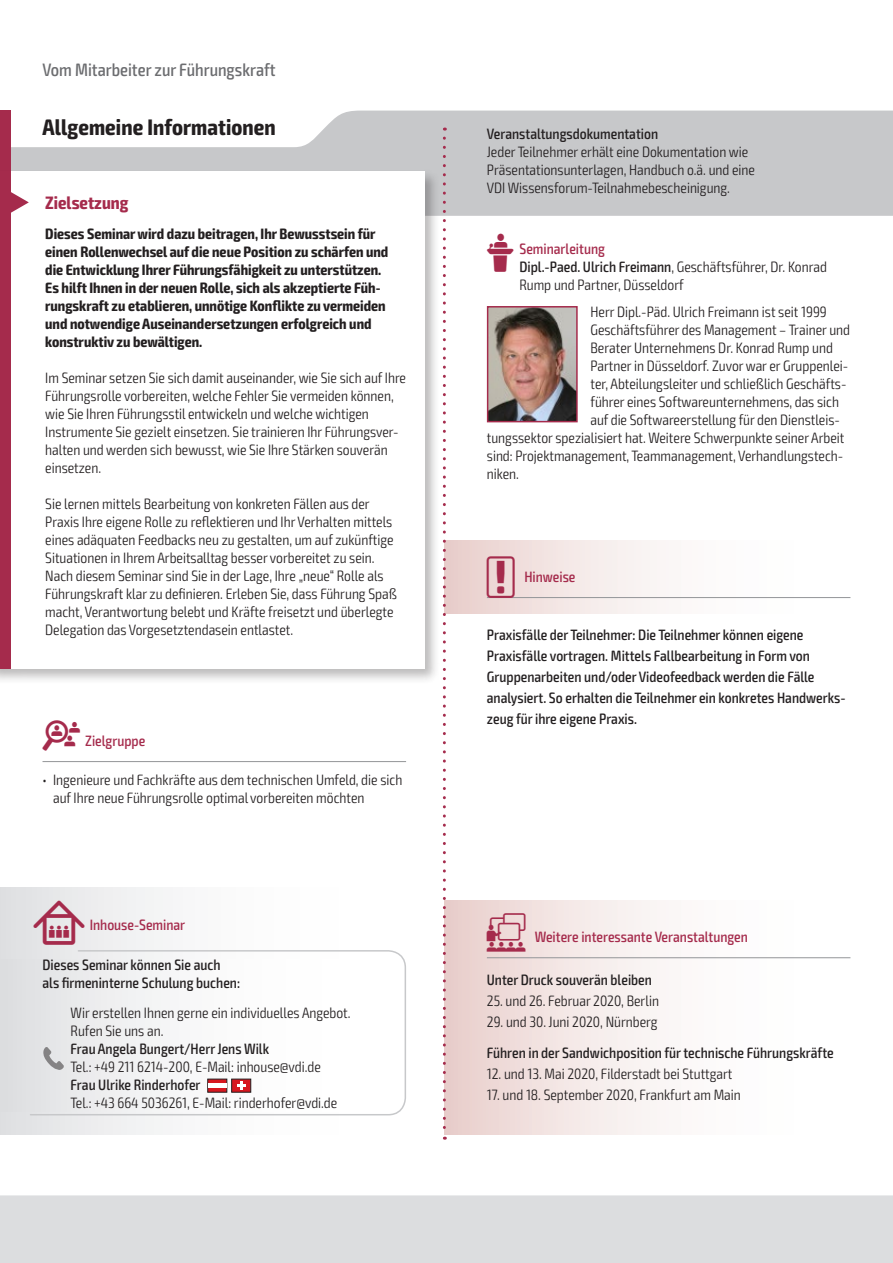
<style>
.page{position:relative;width:893px;height:1263px;background:#fff}
.page>*{position:absolute;margin:0;border:0;box-sizing:border-box;transform-origin:0 0}
.t1{font:700 condensed 22.5px "Exo 2";letter-spacing:.005em;color:#231f20}
.t2{font:500 condensed 18px "Exo 2";color:#6c6d70}
.t3{font:700 condensed 18px "Exo 2";color:#a52b4c}
.t4{font:300 condensed 15px/18px "Exo 2";color:#231f20}
.t5{font:500 condensed 15px/21px "Exo 2";color:#231f20}
.t6{font:700 condensed 15px/18px "Exo 2";color:#231f20}
.t7{font:500 condensed 15px "Exo 2";color:#a52b4c}
.s1{font-family:"VDI Iconset S4 A Regular";font-weight:400;font-stretch:normal}
.s2{font-family:"VDI Iconset S4 A Regular";font-weight:400;font-stretch:normal;font-size:15.45px}
.s3{font-family:"VDI Iconset S4 A Regular";font-weight:400;font-stretch:normal;color:#a52b4c}
.s4{font-weight:500;color:#a52b4c}
.s5{font-weight:500}
.s6{font-family:"VDI Iconset S4 A Regular";font-weight:400;font-stretch:normal;font-size:19.5px}
</style>
<div class="page">
<div style="left:0;top:1195px;width:893px;height:68px;background:#dcdddf"></div>
<svg style="left:11px;top:111px;width:881px;height:105px;fill:#c7c8ca"></svg>
<hr style="left:892px;top:111px;width:1px;height:105px;background:#a52b4c">
<div style="left:0;top:111px;width:11px;height:63px;background:#a52b4c"></div>
<div style="left:444px;top:900px;width:406px;height:234px;background:linear-gradient(to right,#ecd6d3,#fff)"></div>
<hr style="left:487px;top:957px;width:363px;height:1px;background:#939598">
<hr style="left:43px;top:761px;width:363px;height:1px;background:#939598">
<div style="left:0;top:168px;width:440px;height:516px;background:#231f20;opacity:.3"></div>
<div style="left:0;top:171px;width:424px;height:498px;background:#fff"></div>
<div style="left:0;top:171px;width:11px;height:498px;background:#a52b4c"></div>
<svg style="left:11px;top:192px;width:18px;height:21px"></svg>
<img style="left:490px;top:309px;width:85px;height:110px">
<div style="left:487px;top:306px;width:91px;height:116px;border:2px solid #a52b4c"></div>
<div style="left:0;top:887px;width:406px;height:247px;background:linear-gradient(to right,#e4e5e7,#fff)"></div>
<svg style="left:29px;top:949px;width:377px;height:167px"></svg>
<div style="left:0;top:959px;width:383px;height:152px;background:linear-gradient(to right,#e2e3e5,#fff)"></div>
<svg style="left:207px;top:1079px;width:44px;height:13px"></svg>
<div style="left:208px;top:1083px;width:19px;height:5px;background:#fff"></div>
<svg style="left:43px;top:1047px;width:21px;height:23px"></svg>
<div style="left:444px;top:540px;width:406px;height:74px;background:linear-gradient(to right,#ecd6d3,#fff)"></div>
<hr style="left:487px;top:597px;width:363px;height:1px;background:#939598">
<svg style="left:443px;top:138px;width:3px;height:1002px"></svg>
<p class="t2" style="left:43px;top:59px;width:235px">Vom Mitarbeiter zur Führungskraft</p>
<h1 class="t1" style="left:43px;top:113px;width:235px">Allgemeine Informationen</h1>
<p class="t5" style="left:487px;top:124px;width:173px">Veranstaltungsdokumentation</p>
<p class="t4" style="left:487px;top:143px;width:270px">Jeder Teilnehmer erhält eine Dokumentation wie<br>Präsentationsunterlagen, Handbuch o.ä. und eine<br>VDI Wissensforum-Teilnahmebescheinigung.</p>
<p class="t3" style="left:45px;top:192px;width:85px">Zielsetzung</p>
<p class="t6" style="left:45px;top:225px;width:345px">Dieses Seminar wird dazu beitragen, Ihr Bewusstsein für einen Rollenwechsel auf die neue Position zu schärfen und die Entwicklung Ihrer Führungsfähigkeit zu unterstützen.<br>Es hilft Ihnen in der neuen Rolle, sich als akzeptierte Füh&shy;rungskraft zu etablieren, unnötige Konflikte zu vermeiden und notwendige Auseinandersetzungen erfolgreich und konstruktiv zu bewältigen.</p>
<p class="t4" style="left:45px;top:369px;width:362px">Im Seminar setzen Sie sich damit auseinander, wie Sie sich auf Ihre Führungsrolle vorbereiten, welche Fehler Sie vermeiden können, wie Sie Ihren Führungsstil entwickeln und welche wichtigen Instrumente Sie gezielt einsetzen. Sie trainieren Ihr Führungsver&shy;halten und werden sich bewusst, wie Sie Ihre Stärken souverän einsetzen.</p>
<p class="t4" style="left:45px;top:495px;width:353px">Sie lernen mittels Bearbeitung von konkreten Fällen aus der Praxis Ihre eigene Rolle zu reflektieren und Ihr Verhalten mittels eines adäquaten Feedbacks neu zu gestalten, um auf zukünftige Situationen in Ihrem Arbeitsalltag besser vorbereitet zu sein.<br>Nach diesem Seminar sind Sie in der Lage, Ihre „neue“ Rolle als Führungskraft klar zu definieren. Erleben Sie, dass Führung Spaß macht, Verantwortung belebt und Kräfte freisetzt und überlegte Delegation das Vorgesetztendasein entlastet.</p>
<p class="t7" style="left:43px;top:732px;width:104px"><span class="s1">Z</span> Zielgruppe</p>
<p class="t4" style="left:53px;top:771px;width:351px;text-indent:-11px">• Ingenieure und Fachkräfte aus dem technischen Umfeld, die sich auf Ihre neue Führungsrolle optimal vorbereiten möchten</p>
<p class="t7" style="left:33px;top:916px;width:153px"><span class="s2">I</span> Inhouse-Seminar</p>
<p class="t5" style="left:43px;top:955px;width:199px;line-height:18px">Dieses Seminar können Sie auch als firmeninterne Schulung buchen:</p>
<p class="t4" style="left:71px;top:1004px;width:282px">Wir erstellen Ihnen gerne ein individuelles Angebot.<br>Rufen Sie uns an.</p>
<p class="t5" style="left:71px;top:1039px;width:200px">Frau Angela Bungert/Herr Jens Wilk</p>
<p class="t4" style="left:71px;top:1058px;width:252px">Tel.: +49 211 6214-200, E-Mail: inhouse@vdi.de</p>
<p class="t5" style="left:71px;top:1075px;width:132px">Frau Ulrike Rinderhofer</p>
<p class="t4" style="left:71px;top:1094px;width:268px">Tel.: +43 664 5036261, E-Mail: rinderhofer@vdi.de</p>
<p class="t4" style="left:519px;top:240px;width:309px;text-indent:-33px"><span class="s3">L</span> <span class="s4">Seminarleitung<br></span><span class="s5">Dipl.-Paed. Ulrich Freimann</span>, Geschäftsführer, Dr. Konrad<br>Rump und Partner, Düsseldorf</p>
<p class="t4" style="left:590px;top:303px;width:238px">Herr Dipl.-Päd. Ulrich Freimann ist seit 1999</p>
<p class="t4" style="left:590px;top:321px;width:261px">Geschäftsführer des Management – Trainer und</p>
<p class="t4" style="left:590px;top:339px;width:244px">Berater Unternehmens Dr. Konrad Rump und</p>
<p class="t4" style="left:590px;top:357px;width:259px">Partner in Düsseldorf. Zuvor war er Gruppenlei-</p>
<p class="t4" style="left:590px;top:375px;width:258px">ter, Abteilungsleiter und schließlich Geschäfts-</p>
<p class="t4" style="left:590px;top:393px;width:250px">führer eines Softwareunternehmens, das sich</p>
<p class="t4" style="left:590px;top:411px;width:251px">auf die Softwareerstellung für den Dienstleis-</p>
<p class="t4" style="left:487px;top:429px;width:359px">tungssektor spezialisiert hat. Weitere Schwerpunkte seiner Arbeit</p>
<p class="t4" style="left:487px;top:447px;width:358px">sind: Projektmanagement, Teammanagement, Verhandlungstech-</p>
<p class="t4" style="left:487px;top:465px;width:34px">niken.</p>
<p class="t7" style="left:487px;top:568px;width:90px"><span class="s6">!</span> Hinweise</p>
<p class="t5" style="left:487px;top:625px;width:360px">Praxisfälle der Teilnehmer: Die Teilnehmer können eigene Praxisfälle vortragen. Mittels Fallbearbeitung in Form von Gruppenarbeiten und/oder Videofeedback werden die Fälle analysiert. So erhalten die Teilnehmer ein konkretes Handwerks&shy;zeug für ihre eigene Praxis.</p>
<p class="t7" style="left:487px;top:928px;width:263px"><span class="s6">W</span> Weitere interessante Veranstaltungen</p>
<p class="t5" style="left:487px;top:969px;width:167px">Unter Druck souverän bleiben</p>
<p class="t4" style="left:487px;top:992px;width:174px">25. und 26. Februar 2020, Berlin</p>
<p class="t4" style="left:487px;top:1013px;width:172px">29. und 30. Juni 2020, Nürnberg</p>
<p class="t5" style="left:487px;top:1043px;width:348px">Führen in der Sandwichposition für technische Führungskräfte</p>
<p class="t4" style="left:487px;top:1065px;width:247px">12. und 13. Mai 2020, Filderstadt bei Stuttgart</p>
<p class="t4" style="left:487px;top:1086px;width:255px">17. und 18. September 2020, Frankfurt am Main</p>
</div>
